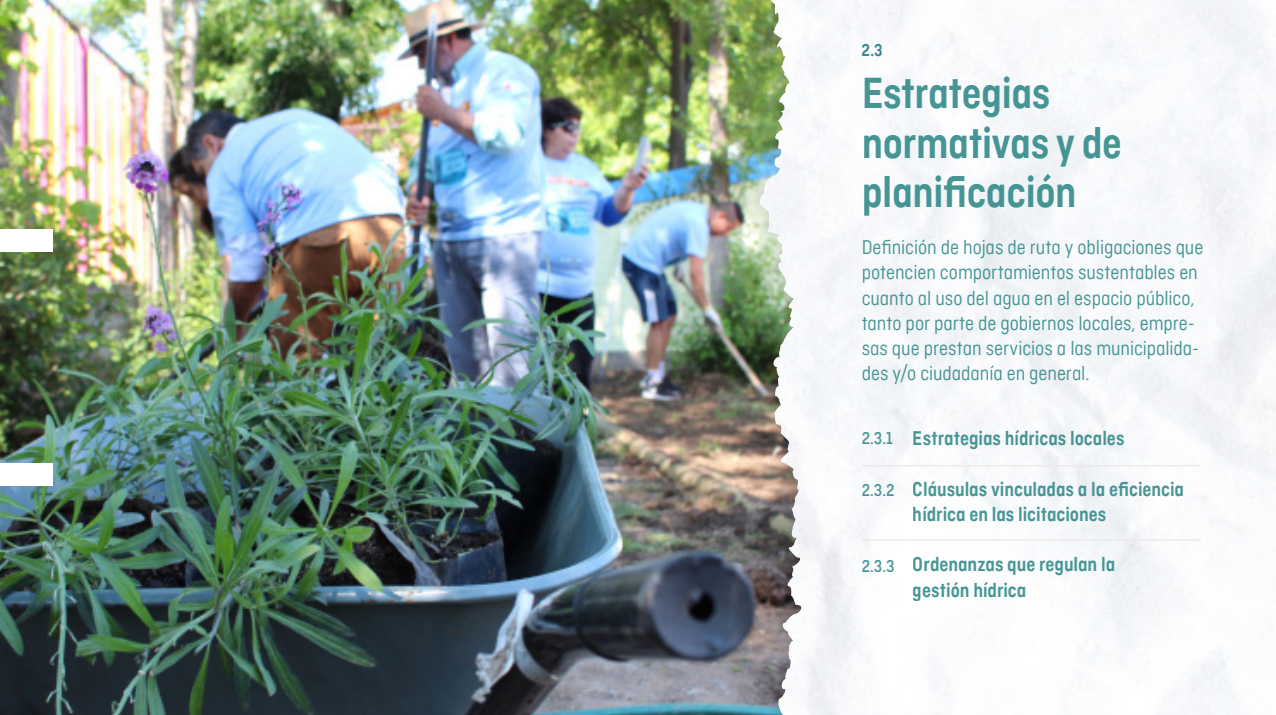
<style>
.page{position:relative;width:1276px;height:715px;background:#fff}
.page>*{position:absolute;margin:0;border:0;box-sizing:border-box;transform-origin:0 0}
.t1{font:600 46.05px/49.3px "Ciutadella";letter-spacing:-.01em;color:#328a89;scale:.9 1}
.t2{font:21px/25.2px "Ciutadella";letter-spacing:-.005em;color:#328a89;scale:.9 1}
.t3{font:600 21px/25.2px "Ciutadella";letter-spacing:-.005em;color:#328a89;scale:.9 1}
.t4{font:500 18px "Ciutadella";color:#328a89;scale:.9 1}
.t5{font:600 18px "Ciutadella";color:#328a89;scale:.9 1}
</style>
<div class="page">
<img style="left:0;top:0;width:748px;height:714px">
<img style="left:757px;top:0;width:519px;height:714px">
<hr style="left:861px;top:539px;width:339px;height:1px;background:#edeae9">
<hr style="left:861px;top:465px;width:339px;height:1px;background:#edeae9">
<div style="left:0;top:229px;width:53px;height:23px;background:#fff"></div>
<div style="left:0;top:463px;width:53px;height:22px;background:#fff"></div>
<p class="t5" style="left:861px;top:40px;width:25px">2.3</p>
<h1 class="t1" style="left:861px;top:68px;width:291px">Estrategias normativas y de planificación</h1>
<p class="t2" style="left:861px;top:234px;width:381px">Definición de hojas de ruta y obligaciones que potencien comportamientos sustentables en cuanto al uso del agua en el espacio público, tanto por parte de gobiernos locales, empre&shy;sas que prestan servicios a las municipalida&shy;des y/o ciudadanía en general.</p>
<p class="t4" style="left:861px;top:428px;width:36px">2.3.1</p>
<p class="t4" style="left:861px;top:479px;width:38px">2.3.2</p>
<p class="t4" style="left:861px;top:555px;width:38px">2.3.3</p>
<p class="t3" style="left:912px;top:425px;width:237px">Estrategias hídricas locales</p>
<p class="t3" style="left:912px;top:476px;width:303px">Cláusulas vinculadas a la eficiencia hídrica en las licitaciones</p>
<p class="t3" style="left:912px;top:551px;width:227px">Ordenanzas que regulan la gestión hídrica</p>
</div>
